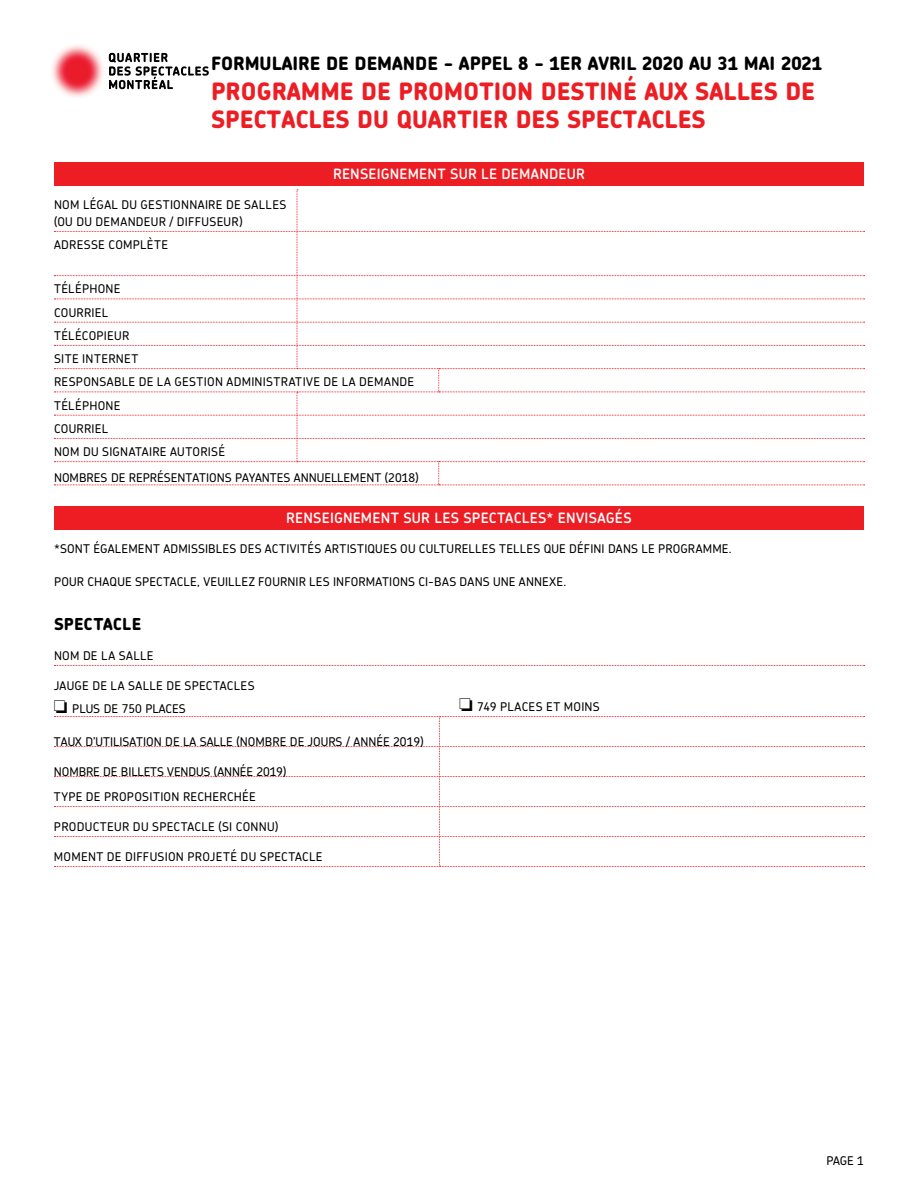
<style>
.page{position:relative;width:918px;height:1188px;background:#fff}
.page>*{position:absolute;margin:0;border:0;box-sizing:border-box;transform-origin:0 0}
.t1{font:800 24px/28.8px "Chevin";color:#ed1d24}
.t2{font:800 18.3px "Chevin";color:#000}
.Fomulaire_1{font:800 16.5px "Chevin";letter-spacing:.015em;color:#000}
.t3{font:600 14.25px "Chevin";letter-spacing:.02em;color:#fff}
.Fomulaire_1-2{font:500 12px/16.5px "Chevin";letter-spacing:.02em;color:#000}
.Fomulaire_1-3{font:500 12px "Chevin";color:#000}
.Fomulaire_1-4{font:500 12px "Chevin";letter-spacing:-.01em;color:#000}
.Fomulaire_1-5{font:500 12px "Chevin";letter-spacing:.04em;color:#000}
</style>
<div class="page">
<div style="left:54px;top:506px;width:810px;height:24px;background:#ed1d24"></div>
<div style="left:54px;top:162px;width:810px;height:24px;background:#ed1d24"></div>
<svg style="left:54px;top:665px;width:811px;height:1px"></svg>
<svg style="left:54px;top:716px;width:811px;height:151px"></svg>
<img style="left:52px;top:45px;width:61px;height:52px">
<svg style="left:109px;top:53px;width:100px;height:36px"></svg>
<svg style="left:54px;top:190px;width:811px;height:296px"></svg>
<p class="t2" style="left:211px;top:51px;width:613px">FORMULAIRE DE DEMANDE - APPEL 8 - 1ER AVRIL 2020 AU 31 MAI 2021</p>
<p class="t1" style="left:211px;top:76px;width:605px">PROGRAMME DE PROMOTION DESTINÉ AUX SALLES DE<br>SPECTACLES DU QUARTIER DES SPECTACLES</p>
<p class="t3" style="left:333px;top:165px;width:253px">RENSEIGNEMENT SUR LE DEMANDEUR</p>
<p class="Fomulaire_1-2" style="left:54px;top:197px;width:234px">NOM LÉGAL DU GESTIONNAIRE DE SALLES (OU DU DEMANDEUR / DIFFUSEUR)</p>
<p class="Fomulaire_1-2" style="left:54px;top:236px;width:116px">ADRESSE COMPLÈTE</p>
<p class="Fomulaire_1-2" style="left:54px;top:281px;width:68px">TÉLÉPHONE</p>
<p class="Fomulaire_1-2" style="left:54px;top:304px;width:56px">COURRIEL</p>
<p class="Fomulaire_1-2" style="left:54px;top:327px;width:77px">TÉLÉCOPIEUR</p>
<p class="Fomulaire_1-2" style="left:54px;top:350px;width:86px">SITE INTERNET</p>
<p class="Fomulaire_1-2" style="left:54px;top:374px;width:362px">RESPONSABLE DE LA GESTION ADMINISTRATIVE DE LA DEMANDE</p>
<p class="Fomulaire_1-2" style="left:54px;top:397px;width:68px">TÉLÉPHONE</p>
<p class="Fomulaire_1-2" style="left:54px;top:420px;width:56px">COURRIEL</p>
<p class="Fomulaire_1-2" style="left:54px;top:443px;width:173px">NOM DU SIGNATAIRE AUTORISÉ</p>
<p class="Fomulaire_1-3" style="left:54px;top:470px;width:366px">NOMBRES DE REPRÉSENTATIONS PAYANTES ANNUELLEMENT (2018)</p>
<p class="t3" style="left:286px;top:509px;width:347px">RENSEIGNEMENT SUR LES SPECTACLES* ENVISAGÉS</p>
<p class="Fomulaire_1-2" style="left:54px;top:541px;width:679px">*SONT ÉGALEMENT ADMISSIBLES DES ACTIVITÉS ARTISTIQUES OU CULTURELLES TELLES QUE DÉFINI DANS LE PROGRAMME.</p>
<p class="Fomulaire_1-2" style="left:54px;top:574px;width:514px">POUR CHAQUE SPECTACLE, VEUILLEZ FOURNIR LES INFORMATIONS CI-BAS DANS UNE ANNEXE.</p>
<p class="Fomulaire_1" style="left:54px;top:613px;width:89px">SPECTACLE</p>
<p class="Fomulaire_1-5" style="left:54px;top:648px;width:101px">NOM DE LA SALLE</p>
<p class="Fomulaire_1-2" style="left:54px;top:677px;width:202px">JAUGE DE LA SALLE DE SPECTACLES</p>
<p class="Fomulaire_1-3" style="left:54px;top:701px;width:133px">□ PLUS DE 750 PLACES</p>
<p class="Fomulaire_1-2" style="left:459px;top:698px;width:142px">□ 749 PLACES ET MOINS</p>
<p class="Fomulaire_1-3" style="left:54px;top:734px;width:371px">TAUX D’UTILISATION DE LA SALLE (NOMBRE DE JOURS / ANNÉE 2019)</p>
<p class="Fomulaire_1-4" style="left:54px;top:764px;width:234px">NOMBRE DE BILLETS VENDUS (ANNÉE 2019)</p>
<p class="Fomulaire_1-2" style="left:54px;top:788px;width:203px">TYPE DE PROPOSITION RECHERCHÉE</p>
<p class="Fomulaire_1-2" style="left:54px;top:818px;width:226px">PRODUCTEUR DU SPECTACLE (SI CONNU)</p>
<p class="Fomulaire_1-2" style="left:54px;top:848px;width:270px">MOMENT DE DIFFUSION PROJETÉ DU SPECTACLE</p>
<p class="Fomulaire_1-2" style="left:827px;top:1152px;width:39px">PAGE 1</p>
</div>
